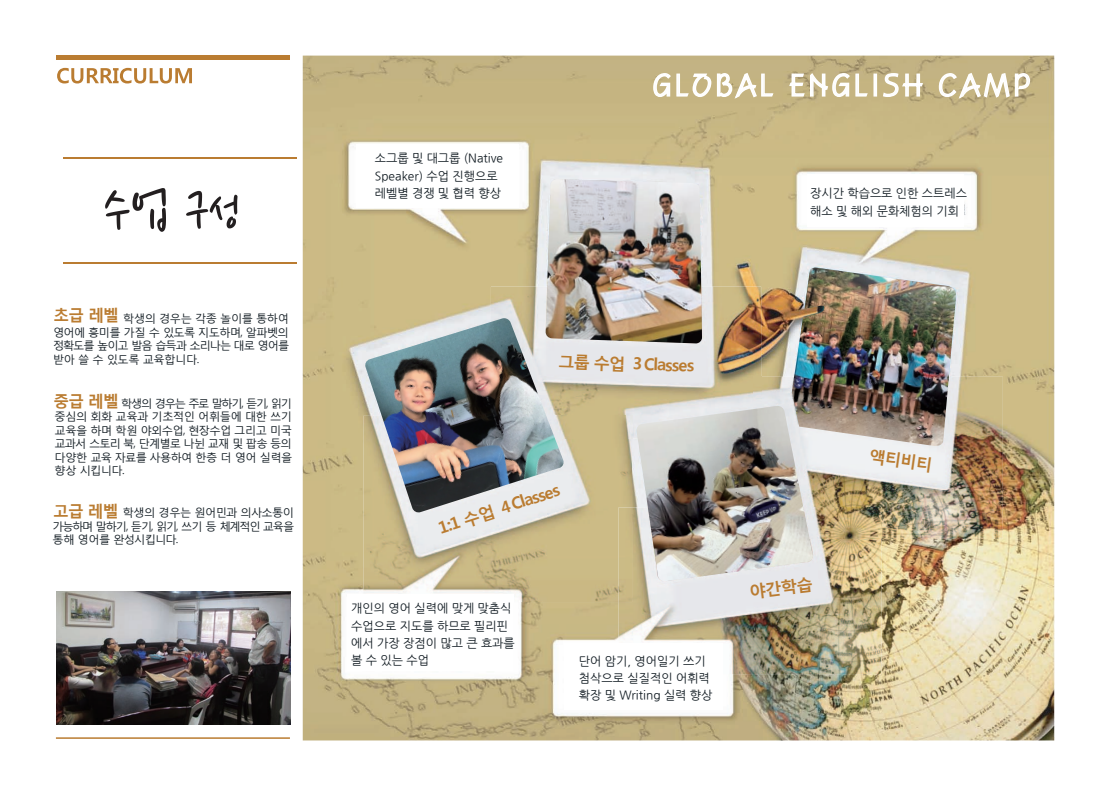
<style>
.page{position:relative;width:1115px;height:796px;background:#fff}
.page>*{position:absolute;margin:0;border:0;box-sizing:border-box;transform-origin:0 0}
.t1{font:57px "Nanum Pen";color:#231f20}
.t2{font:30px "H2 por L";letter-spacing:.07em;color:#fff}
.t3{font:700 16.5px "Malgun Gothic";color:#ba7c31}
.t4{font:700 15.75px "Malgun Gothic";letter-spacing:-.05em;color:#ba7c31}
.t5{font:12px/17.2px "Nanum Gothic";color:#101a21}
.t6{font:11.25px/13.5px "Malgun Gothic";letter-spacing:-.06em;color:#101a21;text-align:justify}
</style>
<div class="page">
<img style="left:302px;top:56px;width:752px;height:684px">
<hr style="left:56px;top:56px;width:233px;height:4px;background:#ba7c31">
<svg style="left:57px;top:68px;width:135px;height:15px"></svg>
<svg style="left:652px;top:72px;width:122px;height:28px;background:#d4c8a3"></svg>
<svg style="left:788px;top:72px;width:80px;height:26px"></svg>
<div style="left:873px;top:73px;width:3px;height:23px;border:2px solid #fff"></div>
<svg style="left:881px;top:72px;width:42px;height:26px"></svg>
<svg style="left:937px;top:72px;width:93px;height:28px"></svg>
<div style="left:356px;top:144px;width:163px;height:63px;background:#fff"></div>
<div style="left:807px;top:174px;width:156px;height:53px;background:#fff"></div>
<div style="left:563px;top:643px;width:159px;height:66px;background:#fff"></div>
<div style="left:347px;top:594px;width:166px;height:76px;background:#fff"></div>
<img style="left:618px;top:507px;width:262px;height:166px">
<img style="left:618px;top:643px;width:104px;height:30px">
<img style="left:760px;top:376px;width:242px;height:162px">
<img style="left:813px;top:507px;width:67px;height:31px">
<img style="left:490px;top:286px;width:270px;height:152px">
<img style="left:753px;top:376px;width:7px;height:30px">
<img style="left:363px;top:415px;width:268px;height:186px">
<img style="left:363px;top:594px;width:150px;height:7px">
<img style="left:618px;top:507px;width:13px;height:94px">
<img style="left:564px;top:415px;width:67px;height:23px">
<hr style="left:63px;top:157px;width:234px;height:1px;background:#ba7c31">
<hr style="left:63px;top:262px;width:234px;height:1px;background:#ba7c31">
<hr style="left:56px;top:737px;width:234px;height:1px;background:#ba7c31">
<img style="left:56px;top:591px;width:234px;height:133px">
<img style="left:364px;top:318px;width:200px;height:195px">
<img style="left:545px;top:179px;width:156px;height:164px">
<img style="left:636px;top:406px;width:177px;height:175px">
<img style="left:791px;top:267px;width:165px;height:180px">
<h1 class="t1" style="left:104px;top:183px;width:138px">수업 구성</h1>
<h3 class="t4" style="left:54px;top:305px;width:67px">초급 레벨</h3>
<p class="t6" style="left:53px;top:311px;width:238px;text-indent:70px">학생의 경우는 각종 놀이를 통하여 영어에 흥미를 가질 수 있도록 지도하며, 알파벳의 정확도를 높이고 발음 습득과 소리나는 대로 영어를 받아 쓸 수 있도록 교육합니다.</p>
<h3 class="t4" style="left:53px;top:391px;width:67px">중급 레벨</h3>
<p class="t6" style="left:54px;top:396px;width:239px;text-indent:67px">학생의 경우는 주로 말하기, 듣기, 읽기 중심의 회화 교육과 기초적인 어휘들에 대한 쓰기 교육을 하며 학원 야외수업, 현장수업 그리고 미국 교과서 스토리 북, 단계별로 나뉜 교재 및 팝송 등의 다양한 교육 자료를 사용하여 한층 더 영어 실력을 향상 시킵니다.</p>
<h3 class="t4" style="left:53px;top:500px;width:67px">고급 레벨</h3>
<p class="t6" style="left:52px;top:505px;width:243px;text-indent:70px">학생의 경우는 원어민과 의사소통이 가능하며 말하기, 듣기, 읽기, 쓰기 등 체계적인 교육을 통해 영어를 완성시킵니다.</p>
<p class="t5" style="left:374px;top:150px;width:130px">소그룹 및 대그룹 (Native<br>Speaker) 수업 진행으로 레벨별 경쟁 및 협력 향상</p>
<h2 class="t2" style="left:652px;top:69px;width:380px">GLOBAL ENGLISH CAMP</h2>
<h3 class="t3" style="left:558px;top:351px;width:137px;rotate:2deg">그룹 수업 3 Classes</h3>
<p class="t5" style="left:809px;top:185px;width:158px">장시간 학습으로 인한 스트레스 해소 및 해외 문화체험의 기회</p>
<h3 class="t3" style="left:870px;top:445px;width:65px;rotate:8deg">액티비티</h3>
<h3 class="t3" style="left:435px;top:518px;width:128px;rotate:-18deg">1:1 수업 4Classes</h3>
<p class="t5" style="left:351px;top:599px;width:165px">개인의 영어 실력에 맞게 맞춤식 수업으로 지도를 하므로 필리핀 에서 가장 장점이 많고 큰 효과를 볼 수 있는 수업</p>
<p class="t5" style="left:578px;top:652px;width:135px">단어 암기, 영어일기 쓰기 첨삭으로 실질적인 어휘력 확장 및 Writing 실력 향상</p>
<h3 class="t3" style="left:748px;top:580px;width:65px;rotate:-7deg">야간학습</h3>
</div>
